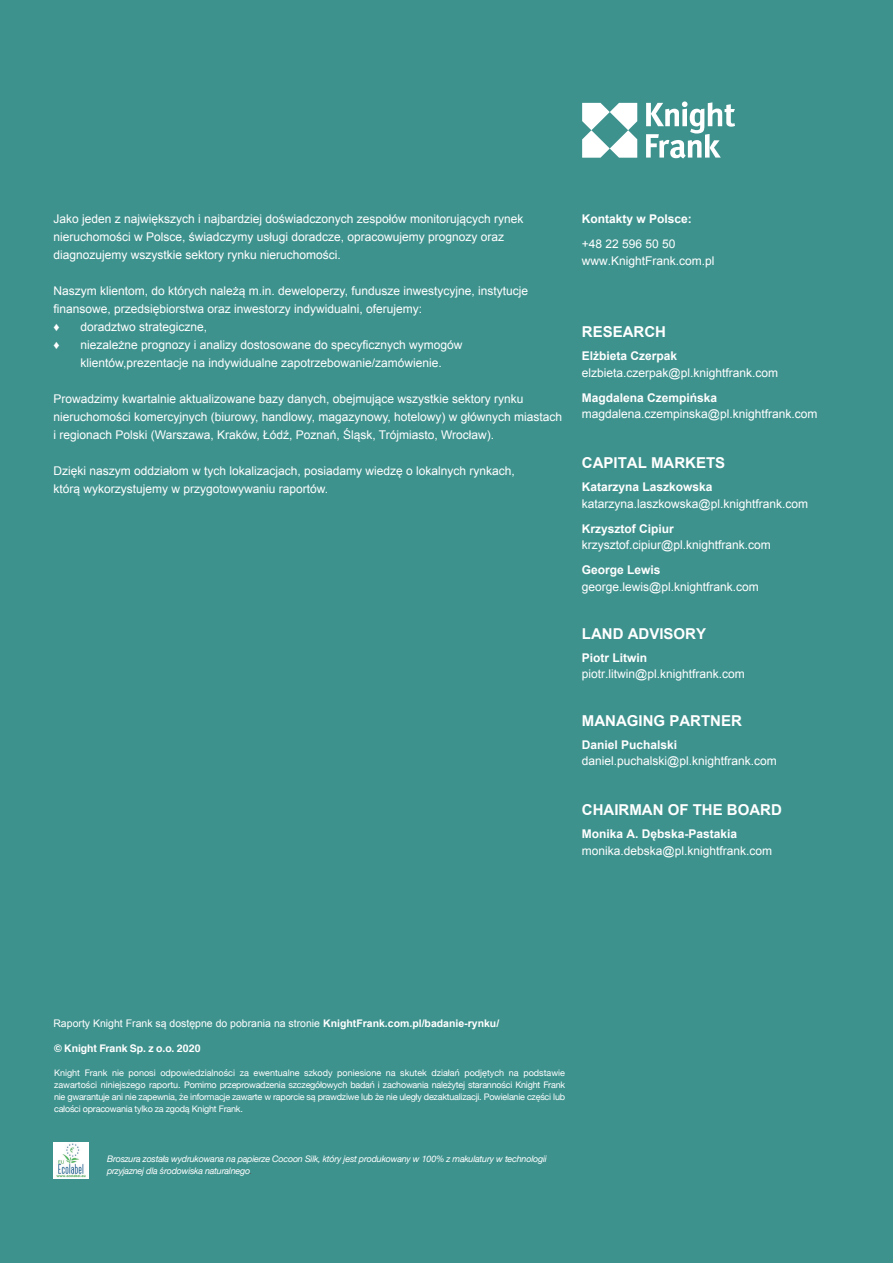
<style>
.page{position:relative;width:893px;height:1263px;background:#3e928e}
.page>*{position:absolute;margin:0;border:0;box-sizing:border-box;transform-origin:0 0}
.Contacts_Text{font:700 15px "Arial";color:#fff}
.Contacts_Text-2{font:12px/16.5px "Arial";color:#fff}
.Contacts_Text-3{font:700 12px "Arial";color:#fff}
.t1{font:10.5px "Arial";color:#fff}
.t2{font:700 10.5px "Helvetica";letter-spacing:-.005em;color:#fff}
.t3{font:9px/12px "Helvetica Neue";letter-spacing:-.025em;color:#fff;text-align:justify}
.t4{font:italic 9px/12px "Helvetica Neue";letter-spacing:-.025em;color:#fff}
.s1{font-weight:700}
.s2{color:#57585a}
</style>
<div class="page">
<img style="left:53px;top:1142px;width:36px;height:36px">
<svg style="left:582px;top:103px;width:55px;height:55px"></svg>
<svg style="left:646px;top:101px;width:89px;height:57px"></svg>
<p class="Contacts_Text-2" style="left:53px;top:210px;width:472px;line-height:18px">Jako jeden z największych i najbardziej doświadczonych zespołów monitorujących rynek nieruchomości w Polsce, świadczymy usługi doradcze, opracowujemy prognozy oraz diagnozujemy wszystkie sektory rynku nieruchomości.</p>
<p class="Contacts_Text-2" style="left:53px;top:282px;width:476px;line-height:18px">Naszym klientom, do których należą m.in. deweloperzy, fundusze inwestycyjne, instytucje finansowe, przedsiębiorstwa oraz inwestorzy indywidualni, oferujemy:</p>
<p class="Contacts_Text-2" style="left:53px;top:319px;width:8px">♦</p>
<p class="Contacts_Text-2" style="left:80px;top:319px;width:128px">doradztwo strategiczne,</p>
<p class="Contacts_Text-2" style="left:53px;top:337px;width:8px">♦</p>
<p class="Contacts_Text-2" style="left:80px;top:336px;width:384px;line-height:18px">niezależne prognozy i analizy dostosowane do specyficznych wymogów klientów,prezentacje na indywidualne zapotrzebowanie/zamówienie.</p>
<p class="Contacts_Text-2" style="left:53px;top:390px;width:510px;line-height:18px">Prowadzimy kwartalnie aktualizowane bazy danych, obejmujące wszystkie sektory rynku nieruchomości komercyjnych (biurowy, handlowy, magazynowy, hotelowy) w głównych miastach i regionach Polski (Warszawa, Kraków, Łódź, Poznań, Śląsk, Trójmiasto, Wrocław).</p>
<p class="Contacts_Text-2" style="left:53px;top:462px;width:463px;line-height:18px">Dzięki naszym oddziałom w tych lokalizacjach, posiadamy wiedzę o lokalnych rynkach, którą wykorzystujemy w przygotowywaniu raportów.</p>
<p class="Contacts_Text-3" style="left:582px;top:211px;width:112px">Kontakty w Polsce:</p>
<p class="Contacts_Text-2" style="left:582px;top:236px;width:134px">+48 22 596 50 50 www.KnightFrank.com.pl</p>
<p class="Contacts_Text" style="left:582px;top:322px;width:86px">RESEARCH</p>
<p class="Contacts_Text-2" style="left:582px;top:348px;width:198px"><span class="s1">Elżbieta Czerpak </span>elzbieta.czerpak@pl.knightfrank.com</p>
<p class="Contacts_Text-2" style="left:582px;top:389px;width:237px"><span class="s1">Magdalena Czempińska </span>magdalena.czempinska@pl.knightfrank.com</p>
<p class="Contacts_Text" style="left:582px;top:453px;width:145px">CAPITAL MARKETS</p>
<p class="Contacts_Text-2" style="left:582px;top:479px;width:228px"><span class="s1">Katarzyna Laszkowska </span>katarzyna.laszkowska@pl.knightfrank.com</p>
<p class="Contacts_Text-2" style="left:582px;top:520px;width:190px"><span class="s1">Krzysztof Cipiur </span>krzysztof.cipiur@pl.knightfrank.com</p>
<p class="Contacts_Text-2" style="left:582px;top:562px;width:178px"><span class="s1">George Lewis </span>george.lewis@pl.knightfrank.com</p>
<p class="Contacts_Text" style="left:582px;top:623px;width:126px">LAND ADVISORY</p>
<p class="Contacts_Text-2" style="left:582px;top:649px;width:164px"><span class="s1">Piotr Litwin </span>piotr.litwin@pl.knightfrank.com</p>
<p class="Contacts_Text" style="left:582px;top:711px;width:161px">MANAGING PARTNER</p>
<p class="Contacts_Text-2" style="left:582px;top:736px;width:196px"><span class="s1">Daniel Puchalski </span>daniel.puchalski@pl.knightfrank.com</p>
<p class="Contacts_Text" style="left:582px;top:800px;width:201px">CHAIRMAN OF THE BOARD</p>
<p class="Contacts_Text-2" style="left:582px;top:826px;width:192px"><span class="s1">Monika A. Dębska-Pastakia </span>monika.debska@pl.knightfrank.com</p>
<p class="t1" style="left:53px;top:1016px;width:447px">Raporty Knight Frank są dostępne do pobrania na stronie <span class="s1">KnightFrank.com.pl/badanie-rynku/</span></p>
<p class="t2" style="left:54px;top:1040px;width:148px">© Knight Frank Sp. z o.o. 2020</p>
<p class="t3" style="left:54px;top:1067px;width:513px">Knight Frank nie ponosi odpowiedzialności za ewentualne szkody poniesione na skutek działań podjętych na podstawie zawartości niniejszego raportu. Pomimo przeprowadzenia szczegółowych badań i zachowania należytej staranności Knight Frank nie gwarantuje ani nie zapewnia, że informacje zawarte w raporcie są prawdziwe lub że nie uległy dezaktualizacji. Powielanie części lub całości opracowania tylko za zgodą Knight Frank.</p>
<p class="t4" style="left:107px;top:1153px;width:441px">Broszura została wydrukowana na papierze Cocoon Silk, który jest produkowany w 100% z makulatury w technologii przyjaznej dla środowiska naturalnego<span class="s2">.</span></p>
</div>
